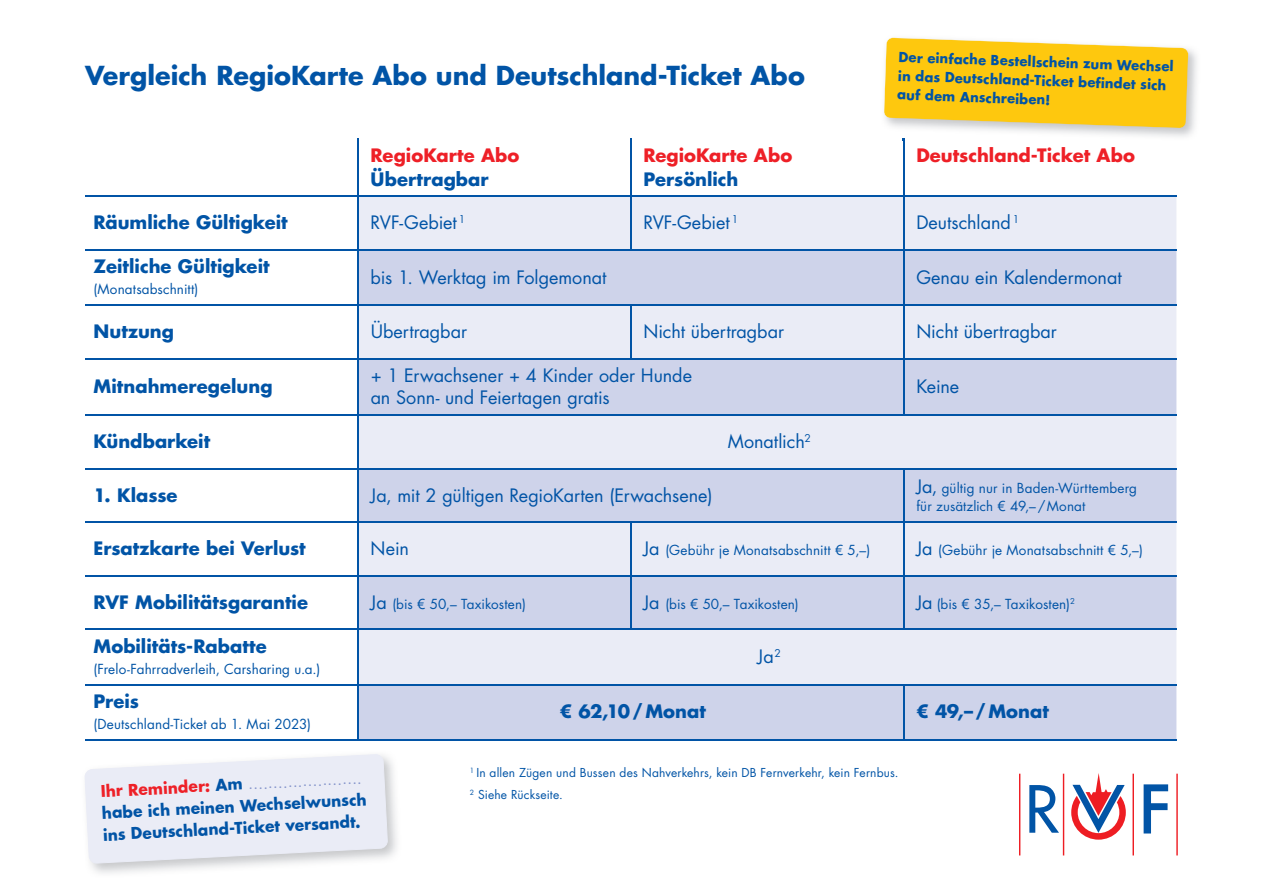
<style>
.page{position:relative;width:1263px;height:893px;background:#fff}
.page>*{position:absolute;margin:0;border:0;box-sizing:border-box;transform-origin:0 0}
.t1{font:700 25.5px "Futura LT Pro";color:#0154a6}
.t2{font:18px/22.5px "Futura LT Pro";color:#0154a6}
.t3{font:700 18px "Futura LT Pro";color:#0154a6}
.t4{font:700 18px "Futura LT Pro";color:#ee2027}
.t5{font:700 15.75px/21.9px "Futura LT Pro";color:#0154a6}
.t6{font:15px "Futura T";color:#0154a6}
.t7{font:13.5px/18px "Futura LT Pro";letter-spacing:.01em;color:#0154a6}
.t8{font:700 13.5px/18.8px "Futura LT Pro";color:#0154a6}
.t9{font:12px/22.5px "Futura LT Pro";letter-spacing:.015em;color:#0154a6}
.s1{font-size:18px}
.s2{color:#ee2027}
.s3{font-weight:400;color:#8393ca}
</style>
<div class="page">
<div style="left:359px;top:197px;width:817px;height:271px;background:#eaecf6"></div>
<svg style="left:359px;top:251px;width:817px;height:163px;background:#d4d9ec"></svg>
<svg style="left:359px;top:469px;width:817px;height:270px;background:#d6dbed"></svg>
<hr style="left:357px;top:138px;width:2px;height:58px;background:#0154a6">
<hr style="left:630px;top:138px;width:1px;height:58px;background:#0154a6">
<hr style="left:903px;top:138px;width:1px;height:58px;background:#0154a6">
<hr style="left:85px;top:196px;width:546px;height:1px;background:#0154a6">
<hr style="left:357px;top:197px;width:2px;height:52px;background:#0154a6">
<hr style="left:631px;top:196px;width:272px;height:1px;background:#0154a6">
<hr style="left:630px;top:197px;width:1px;height:52px;background:#0154a6">
<hr style="left:903px;top:196px;width:273px;height:1px;background:#0154a6">
<hr style="left:903px;top:197px;width:1px;height:52px;background:#0154a6">
<hr style="left:85px;top:249px;width:546px;height:2px;background:#0154a6">
<hr style="left:357px;top:251px;width:2px;height:53px;background:#0154a6">
<hr style="left:631px;top:249px;width:545px;height:2px;background:#0154a6">
<hr style="left:903px;top:251px;width:1px;height:53px;background:#0154a6">
<hr style="left:85px;top:304px;width:546px;height:2px;background:#0154a6">
<hr style="left:357px;top:306px;width:2px;height:52px;background:#0154a6">
<hr style="left:631px;top:304px;width:272px;height:2px;background:#0154a6">
<hr style="left:630px;top:306px;width:1px;height:52px;background:#0154a6">
<hr style="left:903px;top:304px;width:273px;height:2px;background:#0154a6">
<hr style="left:903px;top:306px;width:1px;height:52px;background:#0154a6">
<hr style="left:85px;top:358px;width:546px;height:1px;background:#0154a6">
<hr style="left:357px;top:359px;width:2px;height:55px;background:#0154a6">
<hr style="left:631px;top:358px;width:545px;height:1px;background:#0154a6">
<hr style="left:903px;top:359px;width:1px;height:55px;background:#0154a6">
<hr style="left:85px;top:414px;width:546px;height:2px;background:#0154a6">
<hr style="left:357px;top:416px;width:2px;height:52px;background:#0154a6">
<hr style="left:631px;top:414px;width:545px;height:2px;background:#0154a6">
<hr style="left:85px;top:468px;width:546px;height:1px;background:#0154a6">
<hr style="left:357px;top:469px;width:2px;height:53px;background:#0154a6">
<hr style="left:631px;top:468px;width:545px;height:1px;background:#0154a6">
<hr style="left:903px;top:469px;width:1px;height:53px;background:#0154a6">
<hr style="left:85px;top:521px;width:546px;height:2px;background:#0154a6">
<hr style="left:357px;top:523px;width:2px;height:52px;background:#0154a6">
<hr style="left:631px;top:521px;width:272px;height:2px;background:#0154a6">
<hr style="left:630px;top:523px;width:1px;height:52px;background:#0154a6">
<hr style="left:903px;top:521px;width:273px;height:2px;background:#0154a6">
<hr style="left:903px;top:523px;width:1px;height:52px;background:#0154a6">
<hr style="left:85px;top:575px;width:546px;height:2px;background:#0154a6">
<hr style="left:357px;top:577px;width:2px;height:52px;background:#0154a6">
<hr style="left:631px;top:575px;width:272px;height:2px;background:#0154a6">
<hr style="left:630px;top:577px;width:1px;height:52px;background:#0154a6">
<hr style="left:903px;top:575px;width:273px;height:2px;background:#0154a6">
<hr style="left:903px;top:577px;width:1px;height:52px;background:#0154a6">
<hr style="left:85px;top:629px;width:546px;height:1px;background:#0154a6">
<hr style="left:357px;top:630px;width:2px;height:54px;background:#0154a6">
<hr style="left:631px;top:629px;width:545px;height:1px;background:#0154a6">
<hr style="left:85px;top:684px;width:546px;height:1px;background:#0154a6">
<hr style="left:357px;top:685px;width:2px;height:54px;background:#0154a6">
<hr style="left:631px;top:684px;width:545px;height:1px;background:#0154a6">
<hr style="left:903px;top:685px;width:1px;height:54px;background:#0154a6">
<hr style="left:85px;top:739px;width:1091px;height:1px;background:#0154a6">
<svg style="left:1143px;top:784px;width:25px;height:49px"></svg>
<svg style="left:1029px;top:785px;width:30px;height:48px"></svg>
<hr style="left:1132px;top:774px;width:2px;height:81px;background:#ee1d23">
<hr style="left:1063px;top:774px;width:1px;height:81px;background:#ee1d23">
<hr style="left:1019px;top:774px;width:1px;height:81px;background:#ee1d23">
<hr style="left:1176px;top:774px;width:2px;height:81px;background:#ee1d23">
<svg style="left:1071px;top:773px;width:55px;height:67px"></svg>
<img style="left:891px;top:37px;width:306px;height:104px">
<svg style="left:884px;top:38px;width:304px;height:90px;background:#fbcc28"></svg>
<svg style="left:85px;top:754px;width:302px;height:109px;background:#eaecf5"></svg>
<h1 class="t1" style="left:85px;top:56px;width:721px">Vergleich RegioKarte Abo und Deutschland-Ticket Abo</h1>
<p class="t8" style="left:899px;top:47px;width:277px;rotate:2deg">Der einfache Bestellschein zum Wechsel in das Deutschland-Ticket befindet sich auf dem Anschreiben!</p>
<h2 class="t4" style="left:371px;top:141px;width:150px">RegioKarte Abo</h2>
<h2 class="t3" style="left:371px;top:165px;width:120px">Übertragbar</h2>
<h2 class="t4" style="left:643px;top:141px;width:150px">RegioKarte Abo</h2>
<h2 class="t3" style="left:643px;top:165px;width:97px">Persönlich</h2>
<h2 class="t4" style="left:916px;top:141px;width:220px">Deutschland-Ticket Abo</h2>
<h2 class="t3" style="left:94px;top:209px;width:196px">Räumliche Gültigkeit</h2>
<h2 class="t2" style="left:371px;top:211px;width:96px">RVF-Gebiet <sup>1</sup></h2>
<h2 class="t2" style="left:643px;top:211px;width:96px">RVF-Gebiet <sup>1</sup></h2>
<h2 class="t2" style="left:916px;top:211px;width:105px">Deutschland <sup>1</sup></h2>
<h2 class="t3" style="left:94px;top:253px;width:178px">Zeitliche Gültigkeit</h2>
<p class="t7" style="left:94px;top:280px;width:106px">(Monatsabschnitt)</p>
<h2 class="t2" style="left:371px;top:266px;width:237px">bis 1. Werktag im Folgemonat</h2>
<h2 class="t2" style="left:916px;top:266px;width:207px">Genau ein Kalendermonat</h2>
<h2 class="t3" style="left:94px;top:317px;width:82px">Nutzung</h2>
<h2 class="t2" style="left:371px;top:320px;width:98px">Übertragbar</h2>
<h2 class="t2" style="left:643px;top:320px;width:142px">Nicht übertragbar</h2>
<h2 class="t2" style="left:916px;top:320px;width:142px">Nicht übertragbar</h2>
<h2 class="t3" style="left:94px;top:373px;width:180px">Mitnahmeregelung</h2>
<h2 class="t2" style="left:371px;top:364px;width:323px">+ 1 Erwachsener + 4 Kinder oder Hunde an Sonn- und Feiertagen gratis</h2>
<h2 class="t2" style="left:916px;top:375px;width:44px">Keine</h2>
<h2 class="t3" style="left:94px;top:428px;width:118px">Kündbarkeit</h2>
<h2 class="t2" style="left:728px;top:430px;width:85px">Monatlich<sup>2</sup></h2>
<h2 class="t3" style="left:94px;top:481px;width:85px">1. Klasse</h2>
<h2 class="t2" style="left:371px;top:484px;width:343px">Ja, mit 2 gültigen RegioKarten (Erwachsene)</h2>
<p class="t7" style="left:916px;top:479px;width:222px"><span class="s1">Ja,</span> gültig nur in Baden-Württemberg für</p>
<p class="t7" style="left:998px;top:497px;width:89px">€ 49,– / Monat</p>
<p class="t6" style="left:936px;top:497px;width:59px">zusätzlich</p>
<h2 class="t3" style="left:94px;top:535px;width:214px">Ersatzkarte bei Verlust</h2>
<h2 class="t2" style="left:371px;top:537px;width:40px">Nein</h2>
<p class="t7" style="left:643px;top:541px;width:228px"><span class="s1">Ja</span> (Gebühr je Monatsabschnitt € 5,–)</p>
<p class="t7" style="left:916px;top:541px;width:228px"><span class="s1">Ja</span> (Gebühr je Monatsabschnitt € 5,–)</p>
<h2 class="t3" style="left:94px;top:588px;width:216px">RVF Mobilitätsgarantie</h2>
<p class="t7" style="left:371px;top:595px;width:157px"><span class="s1">Ja</span> (bis € 50,– Taxikosten)</p>
<p class="t7" style="left:643px;top:595px;width:157px"><span class="s1">Ja</span> (bis € 50,– Taxikosten)</p>
<p class="t7" style="left:916px;top:595px;width:160px"><span class="s1">Ja</span> (bis € 35,– Taxikosten)<sup>2</sup></p>
<h2 class="t3" style="left:94px;top:632px;width:175px">Mobilitäts-Rabatte</h2>
<p class="t7" style="left:94px;top:660px;width:228px">(Frelo-Fahrradverleih, Carsharing u.a.)</p>
<h2 class="t2" style="left:758px;top:645px;width:25px">Ja<sup>2</sup></h2>
<h2 class="t3" style="left:94px;top:687px;width:47px">Preis</h2>
<p class="t7" style="left:94px;top:715px;width:219px">(Deutschland-Ticket ab 1. Mai 2023)</p>
<p class="t5" style="left:100px;top:780px;width:267px;rotate:-3deg"><span class="s2">Ihr Reminder:</span> Am <span class="s3">....................... </span>habe ich meinen Wechselwunsch ins Deutschland-Ticket versandt.</p>
<h2 class="t3" style="left:560px;top:698px;width:148px">€ 62,10 / Monat</h2>
<h2 class="t3" style="left:916px;top:698px;width:134px">€ 49,– / Monat</h2>
<p class="t9" style="left:470px;top:761px;width:430px"><sup>1</sup> In allen Zügen und Bussen des Nahverkehrs, kein DB Fernverkehr, kein Fernbus.<br><sup>2</sup> Siehe Rückseite.</p>
</div>
